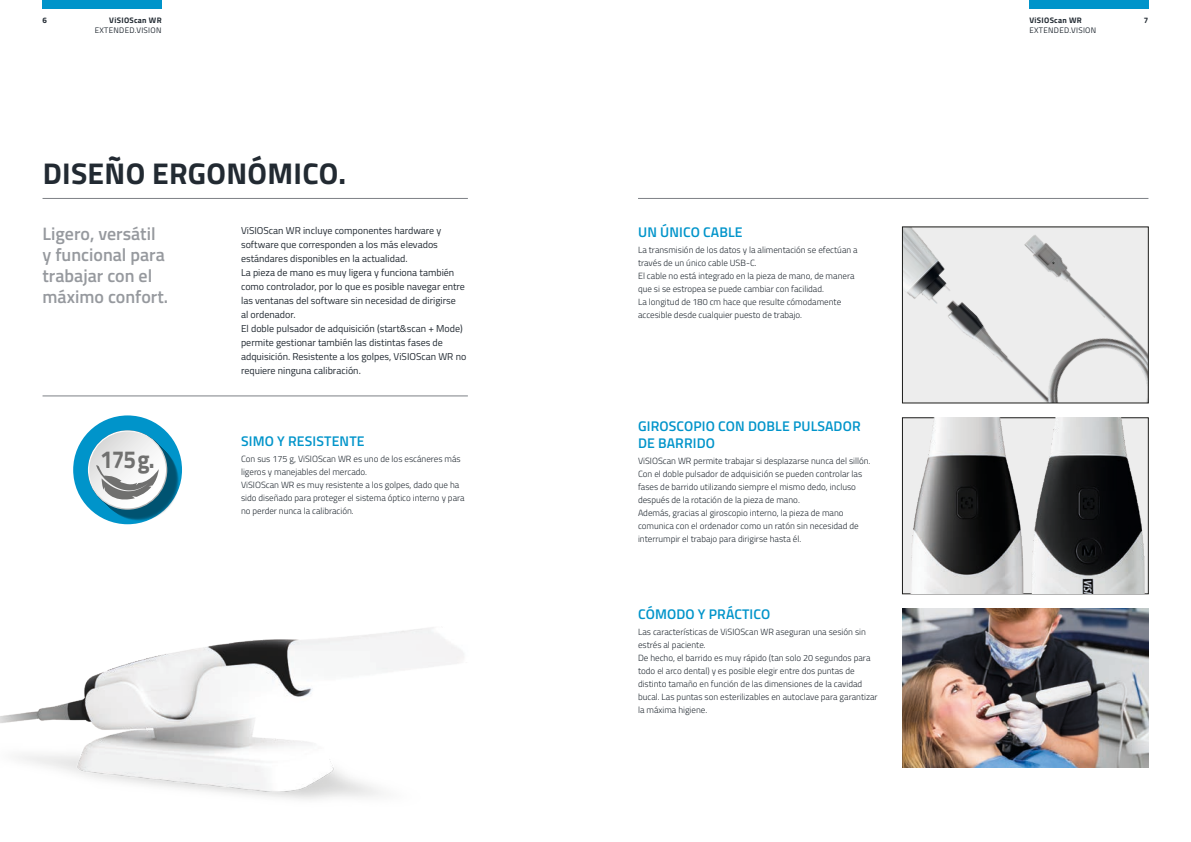
<style>
.page{position:relative;width:1191px;height:842px;background:#fff}
.page>*{position:absolute;margin:0;border:0;box-sizing:border-box;transform-origin:0 0}
.t1{font:700 30px "Titillium";letter-spacing:.01em;color:#222a32}
.t2{font:700 24.7px "Titillium";color:#70706f;scale:.91 1}
.t3{font:600 18px/21px "Titillium";color:#96999e}
.t4{font:600 14px/16.8px "Titillium";letter-spacing:.01em;color:#0094ca}
.t5{font:10px/14px "Titillium";color:#222a32}
.t6{font:300 9px/13px "Titillium";color:#222a32}
.t7{font:8px "Titillium";letter-spacing:.04em;color:#222a32}
.t8{font:700 8px "Titillium";letter-spacing:.035em;color:#222a32}
</style>
<div class="page">
<hr style="left:43px;top:198px;width:425px;height:1px;background:#7d8186">
<hr style="left:638px;top:198px;width:510px;height:1px;background:#7d8186">
<div style="left:43px;top:0;width:119px;height:9px;background:#0094ca"></div>
<div style="left:1029px;top:0;width:119px;height:9px;background:#0094ca"></div>
<hr style="left:43px;top:396px;width:425px;height:1px;background:#7d8186">
<svg style="left:73px;top:415px;width:109px;height:109px;fill:#0094ca"></svg>
<svg style="left:88px;top:430px;width:79px;height:80px"></svg>
<svg style="left:89px;top:432px;width:77px;height:76px"></svg>
<svg style="left:96px;top:465px;width:63px;height:35px"></svg>
<img style="left:902px;top:609px;width:246px;height:158px">
<img style="left:904px;top:229px;width:242px;height:172px">
<img style="left:0;top:627px;width:464px;height:173px">
<img style="left:1029px;top:418px;width:120px;height:176px">
<img style="left:902px;top:418px;width:127px;height:176px">
<p class="t8" style="left:43px;top:14px;width:6px">6</p>
<p class="t8" style="left:1029px;top:14px;width:54px">ViSIOScan WR</p>
<p class="t7" style="left:1029px;top:24px;width:68px">EXTENDED.VISION</p>
<p class="t8" style="left:109px;top:14px;width:54px">ViSIOScan WR</p>
<p class="t7" style="left:95px;top:24px;width:68px">EXTENDED.VISION</p>
<p class="t8" style="left:1144px;top:14px;width:6px">7</p>
<h1 class="t1" style="left:43px;top:151px;width:305px">DISEÑO ERGONÓMICO.</h1>
<h3 class="t3" style="left:43px;top:223px;width:127px">Ligero, versátil y funcional para trabajar con el máximo confort.</h3>
<h2 class="t2" style="left:100px;top:441px;width:61px">175g.</h2>
<p class="t5" style="left:241px;top:223px;width:227px">ViSIOScan WR incluye componentes hardware y software que corresponden a los más elevados estándares disponibles en la actualidad.<br>La pieza de mano es muy ligera y funciona también como controlador, por lo que es posible navegar entre las ventanas del software sin necesidad de dirigirse<br>al ordenador.<br>El doble pulsador de adquisición (start&amp;scan + Mode) permite gestionar también las distintas fases de adquisición. Resistente a los golpes, ViSIOScan WR no requiere ninguna calibración.</p>
<h3 class="t4" style="left:241px;top:432px;width:125px">SIMO Y RESISTENTE</h3>
<p class="t6" style="left:241px;top:452px;width:225px">Con sus 175 g, ViSIOScan WR es uno de los escáneres más ligeros y manejables del mercado.<br>ViSIOScan WR es muy resistente a los golpes, dado que ha sido diseñado para proteger el sistema óptico interno y para no perder nunca la calibración.</p>
<h3 class="t4" style="left:638px;top:223px;width:106px">UN ÚNICO CABLE</h3>
<p class="t6" style="left:638px;top:243px;width:221px">La transmisión de los datos y la alimentación se efectúan a través de un único cable USB-C.<br>El cable no está integrado en la pieza de mano, de manera que si se estropea se puede cambiar con facilidad.<br>La longitud de 180 cm hace que resulte cómodamente accesible desde cualquier puesto de trabajo.</p>
<h3 class="t4" style="left:638px;top:417px;width:224px">GIROSCOPIO CON DOBLE PULSADOR<br>DE BARRIDO</h3>
<p class="t6" style="left:638px;top:453px;width:234px">ViSIOScan WR permite trabajar si desplazarse nunca del sillón.<br>Con el doble pulsador de adquisición se pueden controlar las fases de barrido utilizando siempre el mismo dedo, incluso después de la rotación de la pieza de mano.<br>Además, gracias al giroscopio interno, la pieza de mano comunica con el ordenador como un ratón sin necesidad de interrumpir el trabajo para dirigirse hasta él.</p>
<h3 class="t4" style="left:638px;top:605px;width:134px">CÓMODO Y PRÁCTICO</h3>
<p class="t6" style="left:638px;top:625px;width:241px">Las características de ViSIOScan WR aseguran una sesión sin estrés al paciente.<br>De hecho, el barrido es muy rápido (tan solo 20 segundos para todo el arco dental) y es posible elegir entre dos puntas de distinto tamaño en función de las dimensiones de la cavidad bucal. Las puntas son esterilizables en autoclave para garantizar la máxima higiene.</p>
</div>
